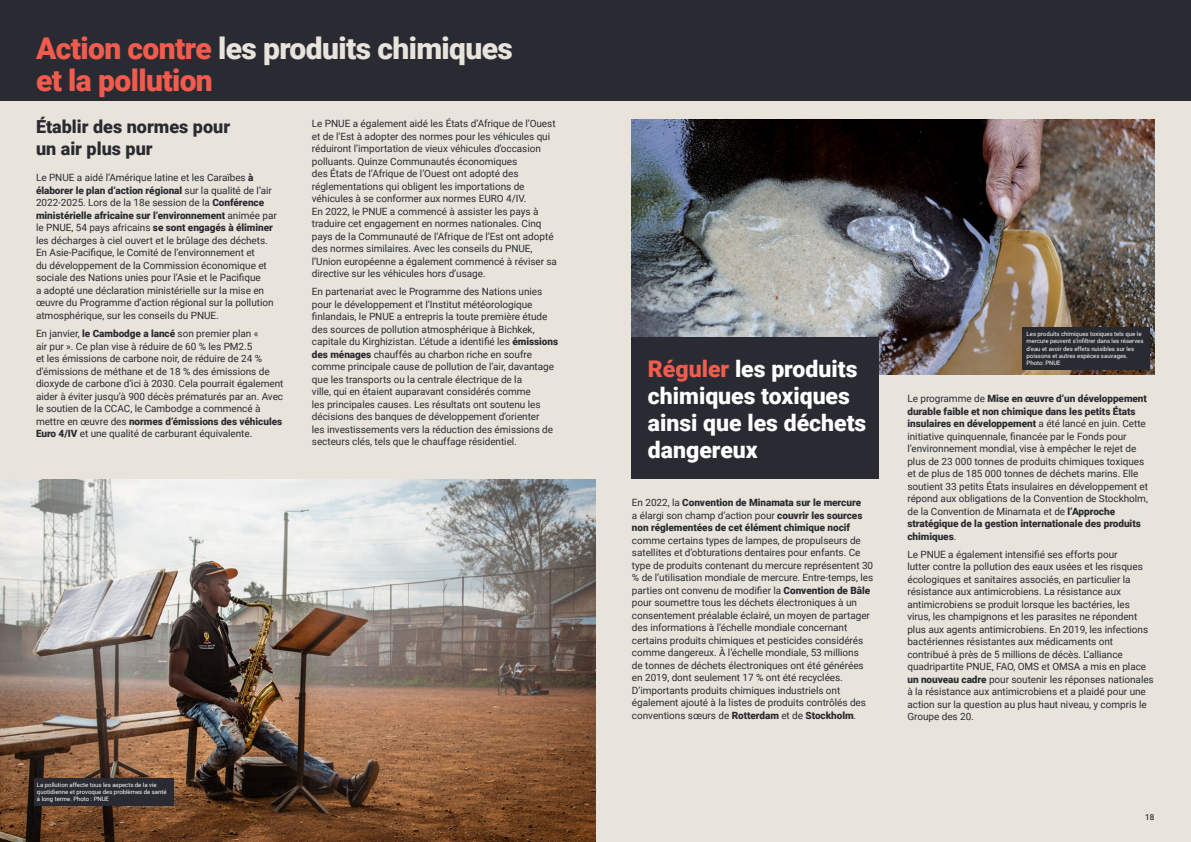
<style>
.page{position:relative;width:1191px;height:842px;background:#fff}
.page>*{position:absolute;margin:0;border:0;box-sizing:border-box;transform-origin:0 0}
.t1{font:900 30px/32px "Roboto";letter-spacing:-.02em;color:#f15c4f}
.t2{font:900 23px/27px "Roboto";color:#fff}
.t3{font:900 18px/21.6px "Roboto";color:#2a2b32}
.t4{font:10px/12.5px "Roboto";letter-spacing:-.005em;color:#2a2b32}
.t5{font:900 10px/12.5px "Roboto";letter-spacing:-.005em;color:#2a2b32}
.t6{font:8px "Roboto";color:#000}
.t7{font:6px/7.2px "Roboto";color:#fff}
.s1{color:#e8e4db}
.s2{font-weight:900}
.s3{color:#f15c4f}
.s4{font-weight:400}
</style>
<div class="page">
<div style="left:0;top:0;width:595px;height:842px;background:#e8e4db"></div>
<div style="left:595px;top:0;width:596px;height:842px;background:#e8e4db"></div>
<div style="left:0;top:0;width:595px;height:101px;background:#2a2b32"></div>
<img style="left:0;top:479px;width:595px;height:363px">
<div style="left:34px;top:778px;width:139px;height:28px;background:#2a2b32"></div>
<img style="left:632px;top:120px;width:523px;height:255px">
<div style="left:631px;top:337px;width:248px;height:142px;background:#2a2b32"></div>
<div style="left:1021px;top:327px;width:128px;height:42px;background:#2a2b32"></div>
<div style="left:595px;top:0;width:596px;height:101px;background:#2a2b32"></div>
<h1 class="t1" style="left:36px;top:31px;width:478px">Action contre <span class="s1">les produits chimiques </span>et la pollution</h1>
<h3 class="t3" style="left:36px;top:115px;width:196px">Établir des normes pour un air plus pur</h3>
<p class="t4" style="left:36px;top:171px;width:242px">Le PNUE a aidé l’Amérique latine et les Caraïbes <span class="s2">à élaborer le plan d’action régional</span> sur la qualité de l’air 2022-2025. Lors de la 18e session de la <span class="s2">Conférence ministérielle africaine sur l’environnement</span> animée par le PNUE, 54 pays africains <span class="s2">se sont engagés à éliminer </span>les décharges à ciel ouvert et le brûlage des déchets.<br>En Asie-Pacifique, le Comité de l’environnement et<br>du développement de la Commission économique et sociale des Nations unies pour l’Asie et le Pacifique<br>a adopté une déclaration ministérielle sur la mise en œuvre du Programme d’action régional sur la pollution atmosphérique, sur les conseils du PNUE.</p>
<p class="t4" style="left:36px;top:327px;width:249px">En janvier, <span class="s2">le Cambodge a lancé</span> son premier plan «<br>air pur ». Ce plan vise à réduire de 60 % les PM2.5<br>et les émissions de carbone noir, de réduire de 24 % d’émissions de méthane et de 18 % des émissions de dioxyde de carbone d’ici à 2030. Cela pourrait également aider à éviter jusqu’à 900 décès prématurés par an. Avec le soutien de la CCAC, le Cambodge a commencé à mettre en œuvre des <span class="s2">normes d’émissions des véhicules Euro 4/IV</span> et une qualité de carburant équivalente.</p>
<p class="t4" style="left:312px;top:117px;width:247px">Le PNUE a également aidé les États d’Afrique de l’Ouest et de l’Est à adopter des normes pour les véhicules qui réduiront l’importation de vieux véhicules d’occasion polluants. Quinze Communautés économiques<br>des États de l’Afrique de l’Ouest ont adopté des réglementations qui obligent les importations de véhicules à se conformer aux normes EURO 4/IV.<br>En 2022, le PNUE a commencé à assister les pays à traduire cet engagement en normes nationales. Cinq pays de la Communauté de l’Afrique de l’Est ont adopté des normes similaires. Avec les conseils du PNUE, l’Union européenne a également commencé à réviser sa directive sur les véhicules hors d’usage.</p>
<p class="t4" style="left:312px;top:285px;width:248px">En partenariat avec le Programme des Nations unies pour le développement et l’Institut météorologique finlandais, le PNUE a entrepris la toute première étude des sources de pollution atmosphérique à Bichkek, capitale du Kirghizistan. L’étude a identifié les <span class="s2">émissions des ménages</span> chauffés au charbon riche en soufre comme principale cause de pollution de l’air, davantage que les transports ou la centrale électrique de la<br>ville, qui en étaient auparavant considérés comme<br>les principales causes. Les résultats ont soutenu les décisions des banques de développement d’orienter<br>les investissements vers la réduction des émissions de secteurs clés, tels que le chauffage résidentiel.</p>
<p class="t7" style="left:37px;top:781px;width:131px">La pollution affecte tous les aspects de la vie quotidienne et provoque des problèmes de santé à long terme. Photo : PNUE</p>
<h2 class="t2" style="left:648px;top:355px;width:220px"><span class="s3">Réguler</span> les produits chimiques toxiques ainsi que les déchets dangereux</h2>
<p class="t5" style="left:632px;top:496px;width:232px"><span class="s4">En 2022, la</span> Convention de Minamata sur le mercure <span class="s4">a élargi son champ d’action pour</span> couvrir les sources non réglementées de cet élément chimique nocif</p>
<p class="t4" style="left:632px;top:533px;width:243px">comme certains types de lampes, de propulseurs de satellites et d’obturations dentaires pour enfants. Ce type de produits contenant du mercure représentent 30 % de l’utilisation mondiale de mercure. Entre-temps, les parties ont convenu de modifier la <span class="s2">Convention de Bâle </span>pour soumettre tous les déchets électroniques à un consentement préalable éclairé, un moyen de partager des informations à l’échelle mondiale concernant certains produits chimiques et pesticides considérés comme dangereux. À l’échelle mondiale, 53 millions<br>de tonnes de déchets électroniques ont été générées en 2019, dont seulement 17 % ont été recyclées.<br>D’importants produits chimiques industriels ont également ajouté à la listes de produits contrôlés des conventions sœurs de <span class="s2">Rotterdam</span> et de <span class="s2">Stockholm</span>.</p>
<p class="t7" style="left:1026px;top:330px;width:118px">Les produits chimiques toxiques tels que le mercure peuvent s'infiltrer dans les réserves d'eau et avoir des effets nuisibles sur les poissons et autres espèces sauvages.<br>Photo: PNUE</p>
<p class="t4" style="left:907px;top:392px;width:242px">Le programme de <span class="s2">Mise en œuvre d’un développement durable faible et non chimique dans les petits États insulaires en développement</span> a été lancé en juin. Cette initiative quinquennale, financée par le Fonds pour l’environnement mondial, vise à empêcher le rejet de plus de 23 000 tonnes de produits chimiques toxiques et de plus de 185 000 tonnes de déchets marins. Elle soutient 33 petits États insulaires en développement et répond aux obligations de la Convention de Stockholm, de la Convention de Minamata et de <span class="s2">l’Approche stratégique de la gestion internationale des produits chimiques</span>.</p>
<p class="t4" style="left:907px;top:547px;width:248px">Le PNUE a également intensifié ses efforts pour<br>lutter contre la pollution des eaux usées et les risques écologiques et sanitaires associés, en particulier la résistance aux antimicrobiens. La résistance aux antimicrobiens se produit lorsque les bactéries, les virus, les champignons et les parasites ne répondent plus aux agents antimicrobiens. En 2019, les infections bactériennes résistantes aux médicaments ont contribué à près de 5 millions de décès. L’alliance quadripartite PNUE, FAO, OMS et OMSA a mis en place <span class="s2">un nouveau cadre</span> pour soutenir les réponses nationales à la résistance aux antimicrobiens et a plaidé pour une action sur la question au plus haut niveau, y compris le Groupe des 20.</p>
<p class="t6" style="left:37px;top:811px;width:10px">17</p>
<p class="t6" style="left:1145px;top:811px;width:10px">18</p>
</div>
